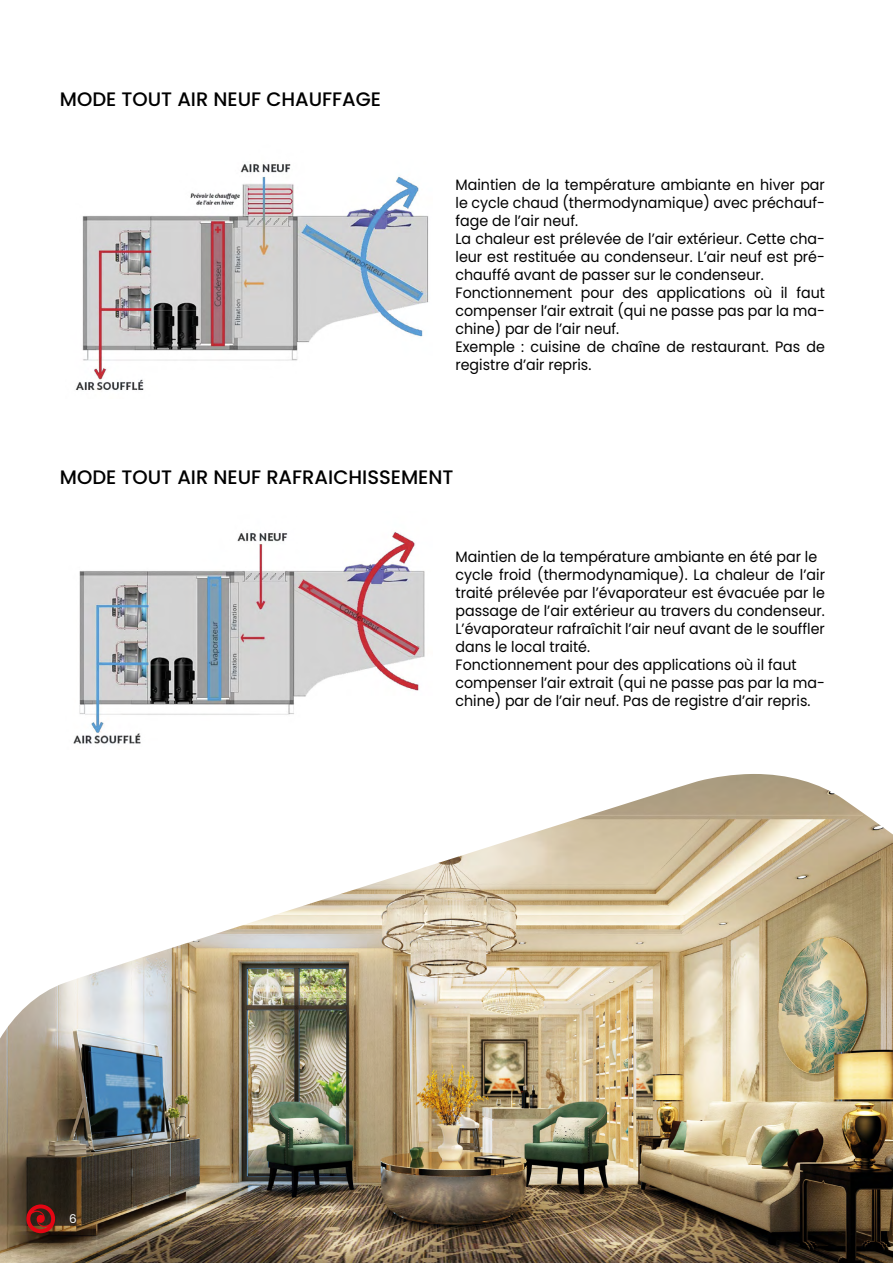
<style>
.page{position:relative;width:893px;height:1263px;background:#fff}
.page>*{position:absolute;margin:0;border:0;box-sizing:border-box;transform-origin:0 0}
.t1{font:500 19.5px "Poppins";color:#000}
.t2{font:15px/18px "Poppins";color:#000;scale:.95 1}
.t3{font:12px "Poppins";color:#fff}
</style>
<div class="page">
<img style="left:0;top:774px;width:893px;height:489px">
<img style="left:75px;top:164px;width:354px;height:226px">
<img style="left:73px;top:532px;width:352px;height:212px">
<svg style="left:26px;top:1204px;width:30px;height:30px"></svg>
<h1 class="t1" style="left:60px;top:87px;width:323px">MODE TOUT AIR NEUF CHAUFFAGE</h1>
<p class="t2" style="left:455px;top:176px;width:390px">Maintien de la température ambiante en hiver par le cycle chaud (thermodynamique) avec préchauf&shy;fage de l’air neuf.<br>La chaleur est prélevée de l’air extérieur. Cette cha&shy;leur est restituée au condenseur. L’air neuf est pré&shy;chauffé avant de passer sur le condenseur.<br>Fonctionnement pour des applications où il faut compenser l’air extrait (qui ne passe pas par la ma&shy;chine) par de l’air neuf.<br>Exemple : cuisine de chaîne de restaurant. Pas de registre d’air repris.</p>
<h1 class="t1" style="left:60px;top:466px;width:395px">MODE TOUT AIR NEUF RAFRAICHISSEMENT</h1>
<p class="t3" style="left:69px;top:1212px;width:9px">6</p>
<p class="t2" style="left:455px;top:548px;width:390px">Maintien de la température ambiante en été par le cycle froid (thermodynamique). La chaleur de l’air traité prélevée par l’évaporateur est évacuée par le passage de l’air extérieur au travers du condenseur.<br>L’évaporateur rafraîchit l’air neuf avant de le souffler dans le local traité.<br>Fonctionnement pour des applications où il faut compenser l’air extrait (qui ne passe pas par la ma&shy;chine) par de l’air neuf. Pas de registre d’air repris.</p>
</div>
